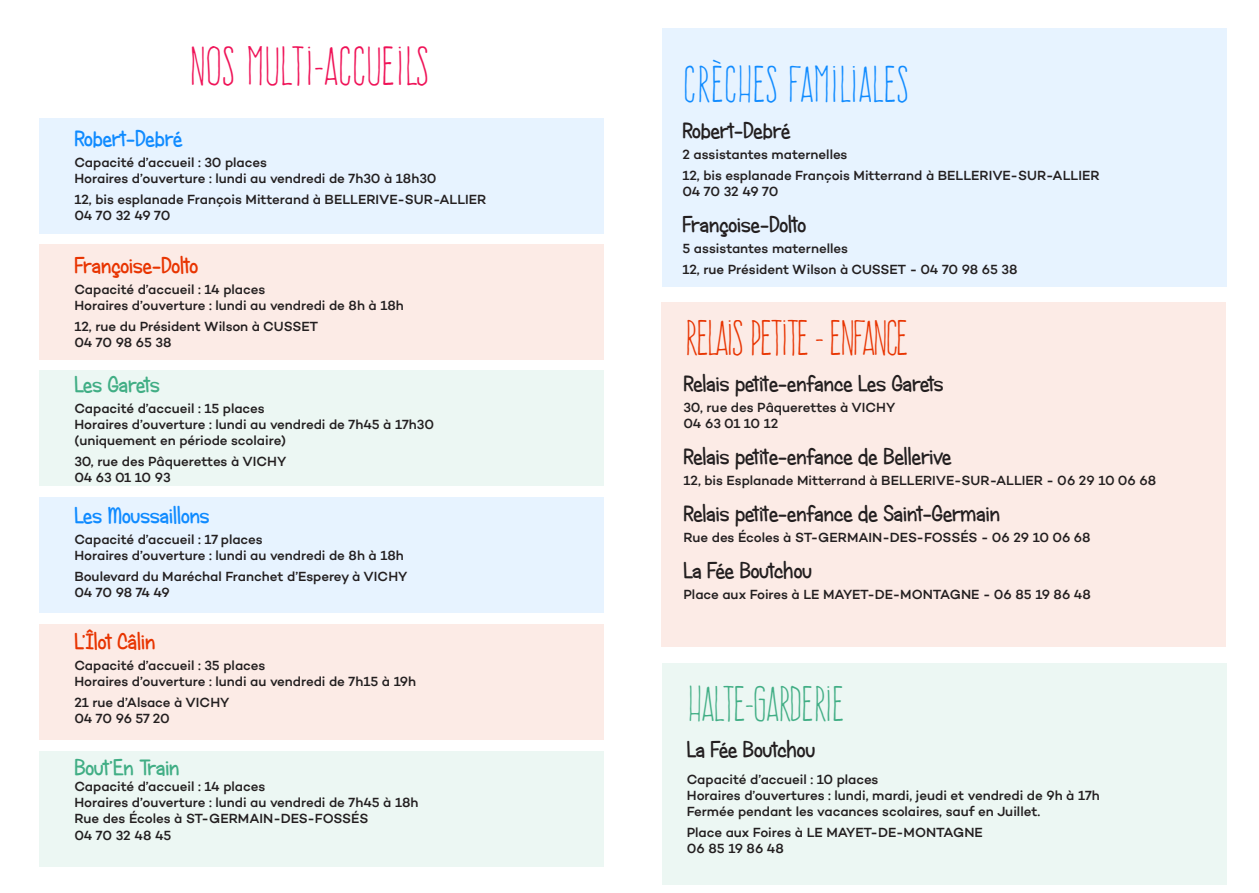
<style>
.page{position:relative;width:1259px;height:893px;background:#fff}
.page>*{position:absolute;margin:0;border:0;box-sizing:border-box;transform-origin:0 0}
.t1{font:48px "Frente H1";color:#ef1257}
.t2{font:45px "Frente H1";color:#108bff}
.t3{font:43.5px "Frente H1";letter-spacing:-.05em;color:#e83401}
.t4{font:43.5px "Frente H1";letter-spacing:-.025em;color:#41ae85}
.t5{font:22.5px "Candy Round BTN Bold";color:#231f20}
.t6{font:22.5px "Candy Round BTN Bold";color:#108bff}
.t7{font:22.5px "Candy Round BTN Bold";color:#e83401}
.t8{font:22.5px "Candy Round BTN Bold";color:#41ae85}
.t9{font:500 13.5px/16.2px "Campton";letter-spacing:-.005em;color:#231f20}
</style>
<div class="page">
<div style="left:662px;top:663px;width:564px;height:222px;background:#ecf7f3"></div>
<div style="left:661px;top:302px;width:564px;height:344px;background:#fcebe6"></div>
<div style="left:663px;top:29px;width:564px;height:258px;background:#e7f3ff"></div>
<div style="left:39px;top:751px;width:564px;height:115px;background:#ecf7f3"></div>
<div style="left:39px;top:625px;width:564px;height:115px;background:#fcebe6"></div>
<div style="left:39px;top:497px;width:564px;height:116px;background:#e7f3ff"></div>
<div style="left:39px;top:370px;width:564px;height:116px;background:#ecf7f3"></div>
<div style="left:39px;top:244px;width:564px;height:116px;background:#fcebe6"></div>
<div style="left:39px;top:119px;width:564px;height:115px;background:#e7f3ff"></div>
<p class="t1" style="left:189px;top:39px;width:241px">NOS MULTI-ACCUEILS</p>
<p class="t6" style="left:74px;top:125px;width:109px">Robert-Debré</p>
<p class="t9" style="left:74px;top:154px;width:194px">Capacité d’accueil : 30 places</p>
<p class="t9" style="left:74px;top:170px;width:363px">Horaires d’ouverture : lundi au vendredi de 7h30 à 18h30</p>
<p class="t9" style="left:74px;top:191px;width:413px">12, bis esplanade François Mitterand à BELLERIVE-SUR-ALLIER</p>
<p class="t9" style="left:74px;top:207px;width:98px">04 70 32 49 70</p>
<p class="t7" style="left:74px;top:252px;width:125px">Françoise-Dolto</p>
<p class="t9" style="left:74px;top:281px;width:192px">Capacité d’accueil : 14 places</p>
<p class="t9" style="left:74px;top:297px;width:331px">Horaires d’ouverture : lundi au vendredi de 8h à 18h</p>
<p class="t9" style="left:74px;top:318px;width:245px">12, rue du Président Wilson à CUSSET</p>
<p class="t9" style="left:74px;top:334px;width:99px">04 70 98 65 38</p>
<p class="t8" style="left:74px;top:371px;width:87px">Les Garets</p>
<p class="t9" style="left:74px;top:400px;width:192px">Capacité d’accueil : 15 places</p>
<p class="t9" style="left:74px;top:416px;width:361px">Horaires d’ouverture : lundi au vendredi de 7h45 à 17h30</p>
<p class="t9" style="left:74px;top:432px;width:213px">(uniquement en période scolaire)</p>
<p class="t9" style="left:74px;top:453px;width:213px">30, rue des Pâquerettes à VICHY</p>
<p class="t9" style="left:74px;top:469px;width:98px">04 63 01 10 93</p>
<p class="t6" style="left:74px;top:502px;width:137px">Les Moussaillons</p>
<p class="t9" style="left:74px;top:531px;width:190px">Capacité d’accueil : 17 places</p>
<p class="t9" style="left:74px;top:547px;width:331px">Horaires d’ouverture : lundi au vendredi de 8h à 18h</p>
<p class="t9" style="left:74px;top:568px;width:334px">Boulevard du Maréchal Franchet d’Esperey à VICHY</p>
<p class="t9" style="left:74px;top:584px;width:97px">04 70 98 74 49</p>
<p class="t7" style="left:74px;top:628px;width:83px">L’Îlot Câlin</p>
<p class="t9" style="left:74px;top:657px;width:192px">Capacité d’accueil : 35 places</p>
<p class="t9" style="left:74px;top:673px;width:343px">Horaires d’ouverture : lundi au vendredi de 7h15 à 19h</p>
<p class="t9" style="left:74px;top:694px;width:157px">21 rue d’Alsace à VICHY</p>
<p class="t9" style="left:74px;top:710px;width:97px">04 70 96 57 20</p>
<p class="t8" style="left:74px;top:754px;width:107px">Bout’En Train</p>
<p class="t9" style="left:74px;top:778px;width:192px">Capacité d’accueil : 14 places</p>
<p class="t9" style="left:74px;top:794px;width:346px">Horaires d’ouverture : lundi au vendredi de 7h45 à 18h</p>
<p class="t9" style="left:74px;top:810px;width:295px">Rue des Écoles à ST-GERMAIN-DES-FOSSÉS</p>
<p class="t9" style="left:74px;top:827px;width:98px">04 70 32 48 45</p>
<p class="t2" style="left:682px;top:59px;width:227px">CRÈCHES FAMILIALES</p>
<p class="t5" style="left:682px;top:117px;width:109px">Robert-Debré</p>
<p class="t9" style="left:682px;top:146px;width:167px">2 assistantes maternelles</p>
<p class="t9" style="left:682px;top:167px;width:419px">12, bis esplanade François Mitterrand à BELLERIVE-SUR-ALLIER<br>04 70 32 49 70</p>
<p class="t5" style="left:682px;top:211px;width:125px">Françoise-Dolto</p>
<p class="t9" style="left:682px;top:240px;width:167px">5 assistantes maternelles</p>
<p class="t9" style="left:682px;top:261px;width:337px">12, rue Président Wilson à CUSSET - 04 70 98 65 38</p>
<p class="t3" style="left:683px;top:313px;width:226px">RELAIS PETITE - ENFANCE</p>
<p class="t5" style="left:683px;top:370px;width:262px">Relais petite-enfance Les Garets</p>
<p class="t9" style="left:683px;top:399px;width:213px">30, rue des Pâquerettes à VICHY</p>
<p class="t9" style="left:683px;top:415px;width:96px">04 63 01 10 12</p>
<p class="t5" style="left:683px;top:443px;width:269px">Relais petite-enfance de Bellerive</p>
<p class="t9" style="left:683px;top:472px;width:474px">12, bis Esplanade Mitterrand à BELLERIVE-SUR-ALLIER - 06 29 10 06 68</p>
<p class="t5" style="left:683px;top:500px;width:318px">Relais petite-enfance de Saint-Germain</p>
<p class="t9" style="left:683px;top:529px;width:409px">Rue des Écoles à ST-GERMAIN-DES-FOSSÉS - 06 29 10 06 68</p>
<p class="t5" style="left:683px;top:557px;width:130px">La Fée Boutchou</p>
<p class="t9" style="left:683px;top:586px;width:409px">Place aux Foires à LE MAYET-DE-MONTAGNE - 06 85 19 86 48</p>
<p class="t4" style="left:687px;top:679px;width:159px">HALTE-GARDERIE</p>
<p class="t5" style="left:687px;top:736px;width:130px">La Fée Boutchou</p>
<p class="t9" style="left:687px;top:771px;width:193px">Capacité d’accueil : 10 places</p>
<p class="t9" style="left:687px;top:787px;width:414px">Horaires d’ouvertures : lundi, mardi, jeudi et vendredi de 9h à 17h</p>
<p class="t9" style="left:687px;top:803px;width:355px">Fermée pendant les vacances scolaires, sauf en Juillet.</p>
<p class="t9" style="left:687px;top:824px;width:298px">Place aux Foires à LE MAYET-DE-MONTAGNE</p>
<p class="t9" style="left:687px;top:840px;width:99px">06 85 19 86 48</p>
</div>
